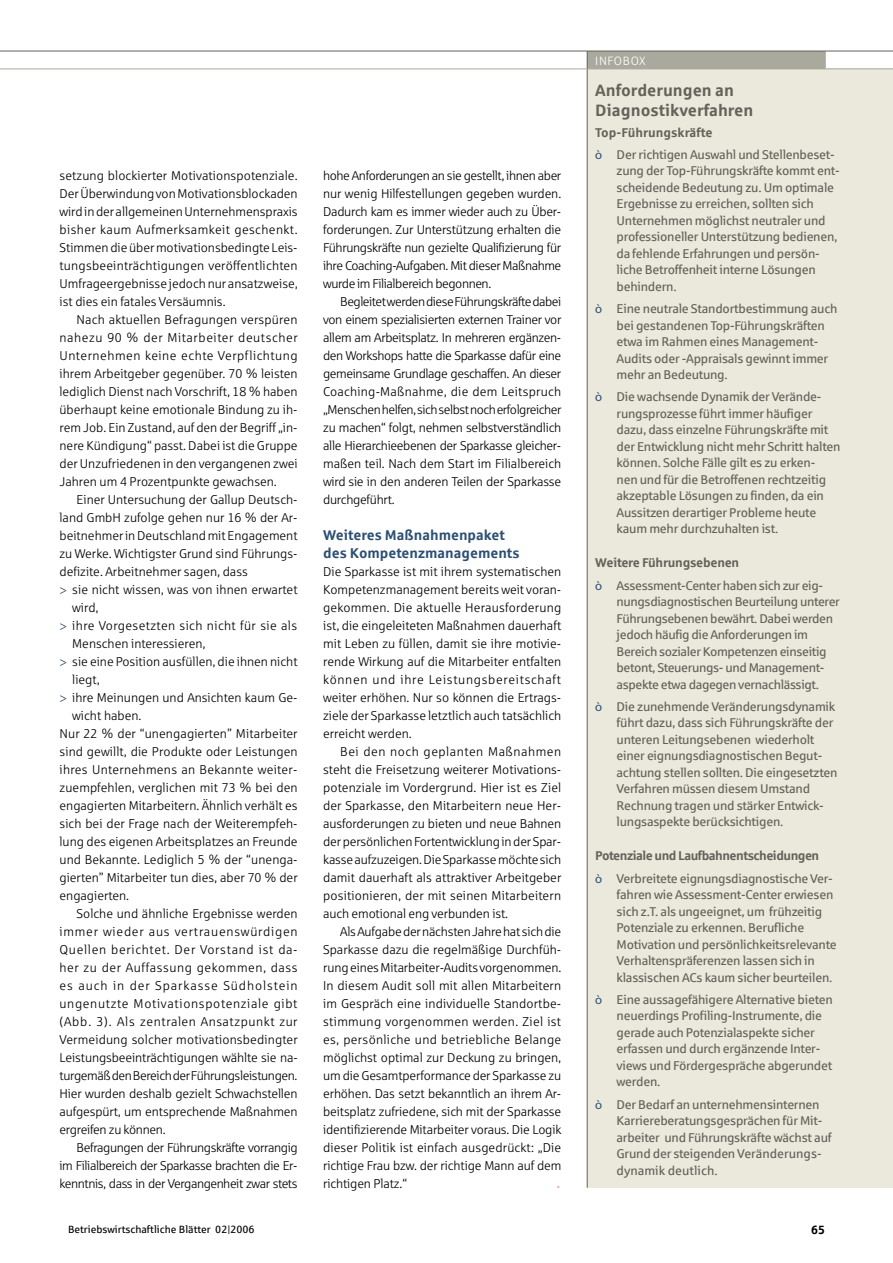
<style>
.page{position:relative;width:893px;height:1263px;background:#fff}
.page>*{position:absolute;margin:0;border:0;box-sizing:border-box;transform-origin:0 0}
.Infobox_Headline{font:700 16.5px/19.5px "Sparkasse Rg";color:#646259}
.Zwischenüberschrift_E1{font:700 14.25px/18px "Sparkasse Rg";color:#2d4f73}
.Beitrag_Fließtext_mit_Einzug{font:12.75px/18px "Sparkasse Lt";letter-spacing:-.01em;color:#000;text-align:justify}
.Infobox_Text{font:12.75px/16.5px "Sparkasse Rg";letter-spacing:-.02em;color:#646259}
.Beitrag_fließtext{font:12.75px/18px "Sparkasse Lt";color:#000;text-align:justify}
.Beitrag_Aufzählung{font:12.75px/18px "Sparkasse Lt";color:#000}
.Beitrag_Aufzählung-2{font:12.75px/18px "Sparkasse Lt";letter-spacing:.02em;color:#000}
.Infobox_Text-2{font:700 12.75px "Sparkasse Rg";letter-spacing:-.04em;color:#646259}
.Infobox_Text-3{font:700 12.75px "Sparkasse Rg";letter-spacing:-.02em;color:#646259}
.Infobox_Text-4{font:700 12.75px "Sparkasse Rg";color:#646259}
.Beitrag_fließtext_Initial{font:12px "Sparkasse Lt";letter-spacing:.05em;color:#fff}
.t1{font:700 12px "Sparkasse Rg";color:#000}
.t2{font:10.5px "Sparkasse Rg";color:#000}
.Beitrag_Fließtext_mit_Einzug-2{font:9.75px "The Sans Semi Bold Expert";color:#be0027}
.s1{font-family:"The Sans Semi Bold Expert";color:#2d4f73}
</style>
<div class="page">
<svg style="left:825px;top:52px;width:1px;height:17px"></svg>
<div style="left:587px;top:69px;width:306px;height:1119px;background:#eae9dc"></div>
<div style="left:587px;top:51px;width:238px;height:18px;background:#aaa99e"></div>
<hr style="left:587px;top:51px;width:1px;height:1137px;background:#646259">
<hr style="left:0;top:51px;width:893px;height:1px;background:#646259">
<hr style="left:0;top:69px;width:893px;height:1px;background:#aaa99e">
<p class="Beitrag_fließtext" style="left:60px;top:166px;width:240px">setzung blockierter Motivationspotenziale.<br>Der Überwindung von Motivationsblockaden wird in der allgemeinen Unternehmenspraxis bisher kaum Aufmerksamkeit geschenkt.<br>Stimmen die über motivationsbedingte Leis&shy;tungsbeeinträchtigungen veröffentlichten Umfrageergebnisse jedoch nur ansatzweise, ist dies ein fatales Versäumnis.</p>
<p class="Beitrag_Fließtext_mit_Einzug" style="left:60px;top:310px;width:240px;text-indent:17px">Nach aktuellen Befragungen verspüren nahezu 90 % der Mitarbeiter deutscher Unternehmen keine echte Verpflichtung ihrem Arbeitgeber gegenüber. 70 % leisten lediglich Dienst nach Vorschrift, 18 % haben überhaupt keine emotionale Bindung zu ih&shy;rem Job. Ein Zustand, auf den der Begriff „in&shy;nere Kündigung“ passt. Dabei ist die Gruppe der Unzufriedenen in den vergangenen zwei Jahren um 4 Prozentpunkte gewachsen.</p>
<p class="Beitrag_Fließtext_mit_Einzug" style="left:60px;top:490px;width:240px;text-indent:17px">Einer Untersuchung der Gallup Deutsch&shy;land GmbH zufolge gehen nur 16 % der Ar&shy;beitnehmer in Deutschland mit Engagement zu Werke. Wichtigster Grund sind Führungs&shy;defizite. Arbeitnehmer sagen, dass</p>
<p class="Beitrag_Aufzählung" style="left:72px;top:580px;width:227px;text-indent:-13px"><span class="s1">&gt;</span> sie nicht wissen, was von ihnen erwartet wird,</p>
<p class="Beitrag_Aufzählung-2" style="left:72px;top:616px;width:226px;text-indent:-13px"><span class="s1">&gt;</span> ihre Vorgesetzten sich nicht für sie als<br>Menschen interessieren,</p>
<p class="Beitrag_Aufzählung" style="left:72px;top:652px;width:227px;text-indent:-13px"><span class="s1">&gt;</span> sie eine Position ausfüllen, die ihnen nicht liegt,</p>
<p class="Beitrag_Aufzählung" style="left:72px;top:688px;width:227px;text-indent:-13px"><span class="s1">&gt;</span> ihre Meinungen und Ansichten kaum Ge&shy;wicht haben.</p>
<p class="Beitrag_fließtext" style="left:60px;top:724px;width:240px">Nur 22 % der “unengagierten” Mitarbeiter sind gewillt, die Produkte oder Leistungen ihres Unternehmens an Bekannte weiter&shy;zuempfehlen, verglichen mit 73 % bei den engagierten Mitarbeitern. Ähnlich verhält es sich bei der Frage nach der Weiterempfeh&shy;lung des eigenen Arbeitsplatzes an Freunde und Bekannte. Lediglich 5 % der “unenga&shy;gierten” Mitarbeiter tun dies, aber 70 % der engagierten.</p>
<p class="Beitrag_Fließtext_mit_Einzug" style="left:60px;top:904px;width:240px;text-indent:17px">Solche und ähnliche Ergebnisse werden immer wieder aus vertrauenswürdigen Quellen berichtet. Der Vorstand ist da&shy;her zu der Auffassung gekommen, dass es auch in der Sparkasse Südholstein ungenutzte Motivationspotenziale gibt (Abb. 3). Als zentralen Ansatzpunkt zur Vermeidung solcher motivationsbedingter Leistungsbeeinträchtigungen wählte sie na&shy;turgemäß den Bereich der Führungsleistungen.<br>Hier wurden deshalb gezielt Schwachstellen aufgespürt, um entsprechende Maßnahmen ergreifen zu können.</p>
<p class="Beitrag_Fließtext_mit_Einzug" style="left:60px;top:1138px;width:240px;text-indent:17px">Befragungen der Führungskräfte vorrangig im Filialbereich der Sparkasse brachten die Er&shy;kenntnis, dass in der Vergangenheit zwar stets</p>
<p class="Beitrag_Fließtext_mit_Einzug" style="left:323px;top:166px;width:240px">hohe Anforderungen an sie gestellt, ihnen aber nur wenig Hilfestellungen gegeben wurden.<br>Dadurch kam es immer wieder auch zu Über&shy;forderungen. Zur Unterstützung erhalten die Führungskräfte nun gezielte Qualifizierung für ihre Coaching-Aufgaben. Mit dieser Maßnahme wurde im Filialbereich begonnen.</p>
<p class="Beitrag_Fließtext_mit_Einzug" style="left:323px;top:292px;width:240px;text-indent:17px">Begleitet werden diese Führungskräfte dabei von einem spezialisierten externen Trainer vor allem am Arbeitsplatz. In mehreren ergänzen&shy;den Workshops hatte die Sparkasse dafür eine gemeinsame Grundlage geschaffen. An dieser Coaching-Maßnahme, die dem Leitspruch „Menschen helfen, sich selbst noch erfolgreicher zu machen“ folgt, nehmen selbstverständlich alle Hierarchieebenen der Sparkasse gleicher&shy;maßen teil. Nach dem Start im Filialbereich wird sie in den anderen Teilen der Sparkasse durchgeführt.</p>
<p class="Zwischenüberschrift_E1" style="left:323px;top:525px;width:198px">Weiteres Maßnahmenpaket des Kompetenzmanagements</p>
<p class="Beitrag_fließtext" style="left:323px;top:562px;width:240px">Die Sparkasse ist mit ihrem systematischen Kompetenzmanagement bereits weit voran&shy;gekommen. Die aktuelle Herausforderung ist, die eingeleiteten Maßnahmen dauerhaft mit Leben zu füllen, damit sie ihre motivie&shy;rende Wirkung auf die Mitarbeiter entfalten können und ihre Leistungsbereitschaft weiter erhöhen. Nur so können die Ertrags&shy;ziele der Sparkasse letztlich auch tatsächlich erreicht werden.</p>
<p class="Beitrag_Fließtext_mit_Einzug" style="left:323px;top:742px;width:240px;text-indent:17px">Bei den noch geplanten Maßnahmen steht die Freisetzung weiterer Motivations&shy;potenziale im Vordergrund. Hier ist es Ziel der Sparkasse, den Mitarbeitern neue Her&shy;ausforderungen zu bieten und neue Bahnen der persönlichen Fortentwicklung in der Spar&shy;kasse aufzuzeigen. Die Sparkasse möchte sich damit dauerhaft als attraktiver Arbeitgeber positionieren, der mit seinen Mitarbeitern auch emotional eng verbunden ist.</p>
<p class="Beitrag_Fließtext_mit_Einzug" style="left:323px;top:922px;width:240px;text-indent:17px">Als Aufgabe der nächsten Jahre hat sich die Sparkasse dazu die regelmäßige Durchfüh&shy;rung eines Mitarbeiter-Audits vorgenommen.<br>In diesem Audit soll mit allen Mitarbeitern im Gespräch eine individuelle Standortbe&shy;stimmung vorgenommen werden. Ziel ist es, persönliche und betriebliche Belange möglichst optimal zur Deckung zu bringen, um die Gesamtperformance der Sparkasse zu erhöhen. Das setzt bekanntlich an ihrem Ar&shy;beitsplatz zufriedene, sich mit der Sparkasse identifizierende Mitarbeiter voraus. Die Logik dieser Politik ist einfach ausgedrückt: „Die richtige Frau bzw. der richtige Mann auf dem richtigen Platz.“</p>
<p class="Beitrag_Fließtext_mit_Einzug-2" style="left:560px;top:1189px;width:4px;rotate:-180deg">¯</p>
<p class="Beitrag_fließtext_Initial" style="left:595px;top:54px;width:52px">INFOBOX</p>
<p class="Infobox_Headline" style="left:595px;top:80px;width:160px">Anforderungen an<br>Diagnostikverfahren</p>
<p class="Infobox_Text-4" style="left:595px;top:124px;width:119px">Top-Führungskräfte</p>
<p class="Infobox_Text" style="left:617px;top:146px;width:225px;text-indent:-21px"><span class="s1">ò</span> Der richtigen Auswahl und Stellenbeset&shy;zung der Top-Führungskräfte kommt ent&shy;scheidende Bedeutung zu. Um optimale Ergebnisse zu erreichen, sollten sich Unternehmen möglichst neutraler und professioneller Unterstützung bedienen, da fehlende Erfahrungen und persön&shy;liche Betroffenheit interne Lösungen behindern.</p>
<p class="Infobox_Text" style="left:617px;top:300px;width:222px;text-indent:-21px"><span class="s1">ò</span> Eine neutrale Standortbestimmung auch bei gestandenen Top-Führungskräften etwa im Rahmen eines Management-Audits oder -Appraisals gewinnt immer mehr an Bedeutung.</p>
<p class="Infobox_Text" style="left:617px;top:388px;width:225px;text-indent:-21px"><span class="s1">ò</span> Die wachsende Dynamik der Verände&shy;rungsprozesse führt immer häufiger dazu, dass einzelne Führungskräfte mit der Entwicklung nicht mehr Schritt halten können. Solche Fälle gilt es zu erken-<br>nen und für die Betroffenen rechtzeitig akzeptable Lösungen zu finden, da ein Aussitzen derartiger Probleme heute kaum mehr durchzuhalten ist.</p>
<p class="Infobox_Text-3" style="left:595px;top:555px;width:145px">Weitere Führungsebenen</p>
<p class="Infobox_Text" style="left:617px;top:577px;width:225px;text-indent:-21px"><span class="s1">ò</span> Assessment-Center haben sich zur eig&shy;nungsdiagnostischen Beurteilung unterer Führungsebenen bewährt. Dabei werden jedoch häufig die Anforderungen im Bereich sozialer Kompetenzen einseitig betont, Steuerungs- und Management&shy;aspekte etwa dagegen vernachlässigt.</p>
<p class="Infobox_Text" style="left:617px;top:698px;width:222px;text-indent:-21px"><span class="s1">ò</span> Die zunehmende Veränderungsdynamik führt dazu, dass sich Führungskräfte der unteren Leitungsebenen wiederholt einer eignungsdiagnostischen Begut&shy;achtung stellen sollten. Die eingesetzten Verfahren müssen diesem Umstand Rechnung tragen und stärker Entwick&shy;lungsaspekte berücksichtigen.</p>
<p class="Infobox_Text-2" style="left:595px;top:848px;width:225px">Potenziale und Laufbahnentscheidungen</p>
<p class="Infobox_Text" style="left:617px;top:870px;width:222px;text-indent:-21px"><span class="s1">ò</span> Verbreitete eignungsdiagnostische Ver&shy;fahren wie Assessment-Center erwiesen sich z.T. als ungeeignet, um frühzeitig Potenziale zu erkennen. Berufliche Motivation und persönlichkeitsrelevante Verhaltenspräferenzen lassen sich in klassischen ACs kaum sicher beurteilen.</p>
<p class="Infobox_Text" style="left:617px;top:991px;width:218px;text-indent:-21px"><span class="s1">ò</span> Eine aussagefähigere Alternative bieten neuerdings Profiling-Instrumente, die gerade auch Potenzialaspekte sicher erfassen und durch ergänzende Inter&shy;views und Fördergespräche abgerundet werden.</p>
<p class="Infobox_Text" style="left:617px;top:1096px;width:217px;text-indent:-21px"><span class="s1">ò</span> Der Bedarf an unternehmensinternen Karriereberatungsgesprächen für Mit&shy;arbeiter und Führungskräfte wächst auf Grund der steigenden Veränderungs&shy;dynamik deutlich.</p>
<p class="t2" style="left:68px;top:1222px;width:188px">Betriebswirtschaftliche Blätter 02|2006</p>
<p class="t1" style="left:811px;top:1222px;width:15px">65</p>
</div>
